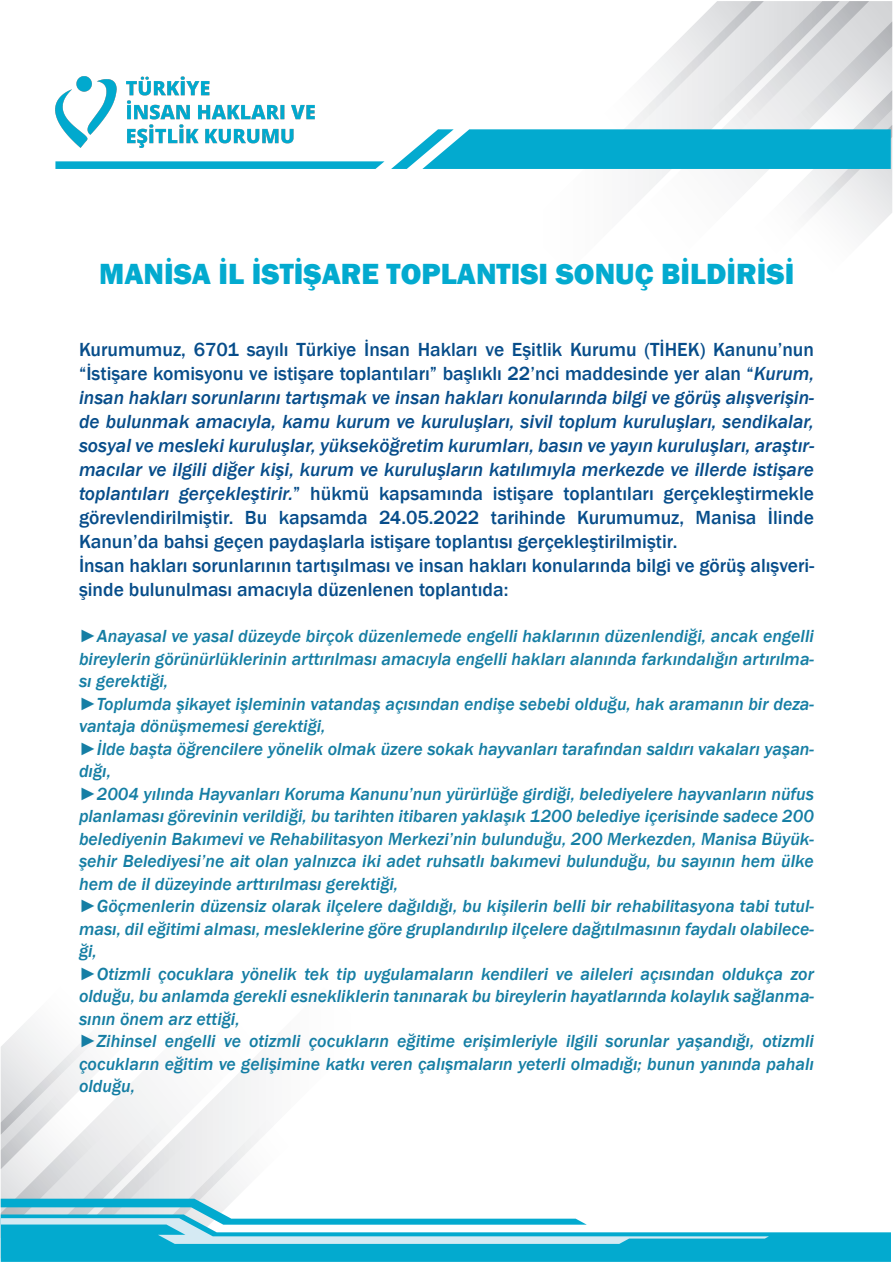
<style>
.page{position:relative;width:893px;height:1263px;background:#fff}
.page>*{position:absolute;margin:0;border:0;box-sizing:border-box;transform-origin:0 0}
.t1{font:800 30px "Franklin Gothic";color:#03aacf}
.t2{font:500 19.5px/24px "Franklin Gothic";color:#074d8a}
.t3{font:italic 500 18px/22.5px "Franklin Gothic";color:#157ea4}
.s1{font-style:italic}
.s2{font-style:normal}
</style>
<div class="page">
<svg style="left:55px;top:161px;width:329px;height:8px;background:#13afd1"></svg>
<svg style="left:391px;top:1px;width:501px;height:237px"></svg>
<svg style="left:1px;top:1022px;width:890px;height:240px"></svg>
<img style="left:56px;top:76px;width:259px;height:71px">
<h1 class="t1" style="left:99px;top:255px;width:697px">MANİSA İL İSTİŞARE TOPLANTISI SONUÇ BİLDİRİSİ</h1>
<p class="t2" style="left:79px;top:337px;width:737px">Kurumumuz, 6701 sayılı Türkiye İnsan Hakları ve Eşitlik Kurumu (TİHEK) Kanunu’nun “İstişare komisyonu ve istişare toplantıları” başlıklı 22’nci maddesinde yer alan “<span class="s1">Kurum, insan hakları sorunlarını tartışmak ve insan hakları konularında bilgi ve görüş alışverişin&shy;de bulunmak amacıyla, kamu kurum ve kuruluşları, sivil toplum kuruluşları, sendikalar, sosyal ve mesleki kuruluşlar, yükseköğretim kurumları, basın ve yayın kuruluşları, araştır&shy;macılar ve ilgili diğer kişi, kurum ve kuruluşların katılımıyla merkezde ve illerde istişare toplantıları gerçekleştirir.</span>” hükmü kapsamında istişare toplantıları gerçekleştirmekle görevlendirilmiştir. Bu kapsamda 24.05.2022 tarihinde Kurumumuz, Manisa İlinde Kanun’da bahsi geçen paydaşlarla istişare toplantısı gerçekleştirilmiştir.<br>İnsan hakları sorunlarının tartışılması ve insan hakları konularında bilgi ve görüş alışveri&shy;şinde bulunulması amacıyla düzenlenen toplantıda:</p>
<p class="t3" style="left:79px;top:625px;width:737px"><span class="s2">►</span>Anayasal ve yasal düzeyde birçok düzenlemede engelli haklarının düzenlendiği, ancak engelli bireylerin görünürlüklerinin arttırılması amacıyla engelli hakları alanında farkındalığın artırılma&shy;sı gerektiği,<br><span class="s2">►</span>Toplumda şikayet işleminin vatandaş açısından endişe sebebi olduğu, hak aramanın bir deza&shy;vantaja dönüşmemesi gerektiği,<br><span class="s2">►</span>İlde başta öğrencilere yönelik olmak üzere sokak hayvanları tarafından saldırı vakaları yaşan&shy;dığı,<br><span class="s2">►</span>2004 yılında Hayvanları Koruma Kanunu’nun yürürlüğe girdiği, belediyelere hayvanların nüfus planlaması görevinin verildiği, bu tarihten itibaren yaklaşık 1200 belediye içerisinde sadece 200 belediyenin Bakımevi ve Rehabilitasyon Merkezi’nin bulunduğu, 200 Merkezden, Manisa Büyük&shy;şehir Belediyesi’ne ait olan yalnızca iki adet ruhsatlı bakımevi bulunduğu, bu sayının hem ülke hem de il düzeyinde arttırılması gerektiği,<br><span class="s2">►</span>Göçmenlerin düzensiz olarak ilçelere dağıldığı, bu kişilerin belli bir rehabilitasyona tabi tutul&shy;ması, dil eğitimi alması, mesleklerine göre gruplandırılıp ilçelere dağıtılmasının faydalı olabilece&shy;ği,<br><span class="s2">►</span>Otizmli çocuklara yönelik tek tip uygulamaların kendileri ve aileleri açısından oldukça zor olduğu, bu anlamda gerekli esnekliklerin tanınarak bu bireylerin hayatlarında kolaylık sağlanma&shy;sının önem arz ettiği,<br><span class="s2">►</span>Zihinsel engelli ve otizmli çocukların eğitime erişimleriyle ilgili sorunlar yaşandığı, otizmli çocukların eğitim ve gelişimine katkı veren çalışmaların yeterli olmadığı; bunun yanında pahalı olduğu,</p>
</div>
